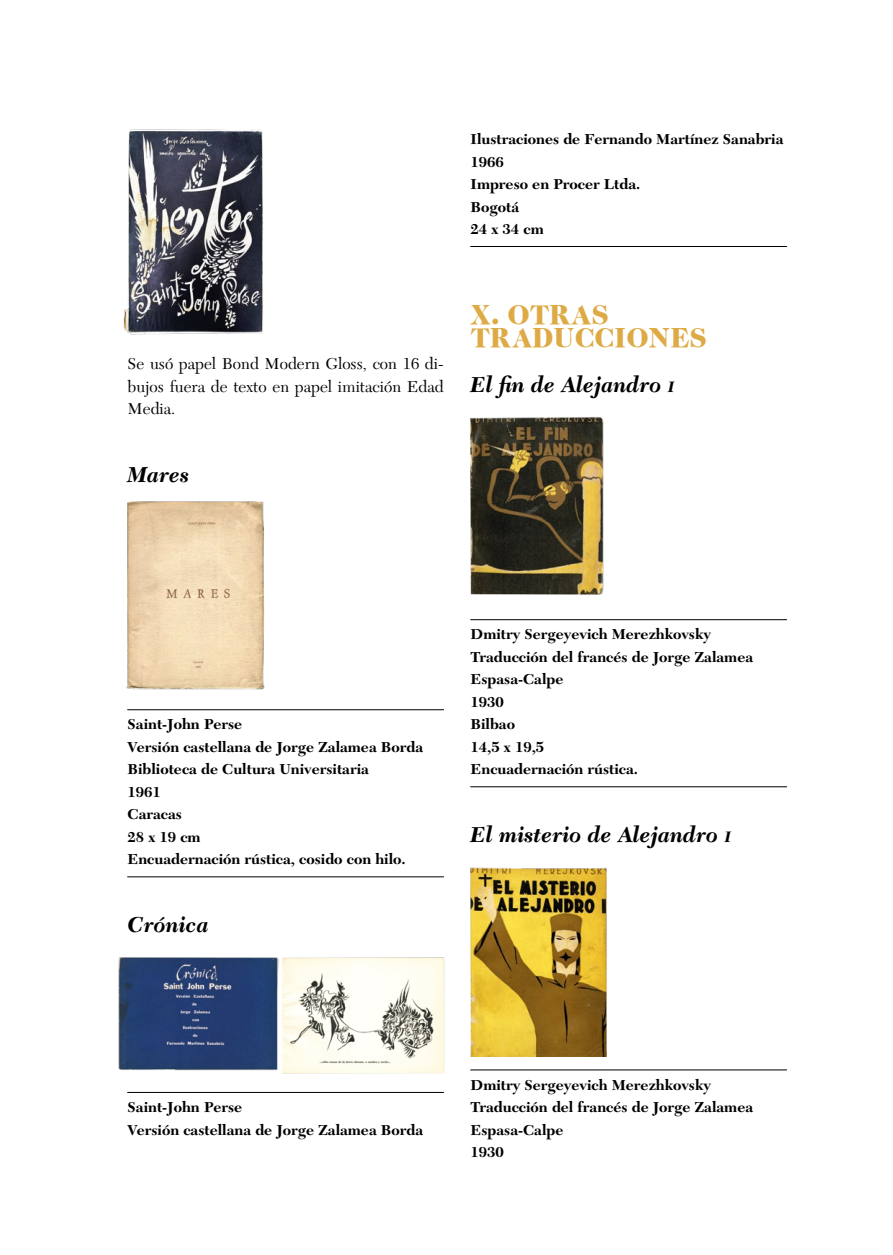
<style>
.page{position:relative;width:893px;height:1255px;background:#fff}
.page>*{position:absolute;margin:0;border:0;box-sizing:border-box;transform-origin:0 0}
.t1{font:27px/22.5px "Caslon Two Black SSK";letter-spacing:.02em;color:#deaa46}
.t2{font:italic 700 22.5px "New Caledonia LT Std";color:#000}
.t3{font:16.5px/22.5px "New Caledonia LT Std";color:#000;text-align:justify}
.t4{font:700 15px/22.5px "New Caledonia LT Std";color:#000}
.s1{font-size:15.75px}
</style>
<div class="page">
<hr style="left:128px;top:876px;width:316px;height:1px;background:#000">
<hr style="left:128px;top:709px;width:316px;height:1px;background:#000">
<hr style="left:128px;top:1091px;width:316px;height:1px;background:#000">
<hr style="left:471px;top:246px;width:316px;height:1px;background:#000">
<hr style="left:471px;top:786px;width:316px;height:1px;background:#000">
<hr style="left:471px;top:619px;width:316px;height:1px;background:#000">
<hr style="left:471px;top:1069px;width:316px;height:1px;background:#000">
<img style="left:118px;top:957px;width:158px;height:114px">
<img style="left:123px;top:129px;width:140px;height:205px">
<img style="left:470px;top:417px;width:134px;height:178px">
<img style="left:470px;top:867px;width:137px;height:189px">
<img style="left:126px;top:501px;width:139px;height:189px">
<img style="left:276px;top:957px;width:169px;height:116px">
<p class="t4" style="left:471px;top:128px;width:314px">Ilustraciones de Fernando Martínez Sanabria<br>1966<br>Impreso en Procer Ltda.<br>Bogotá<br>24 x 34 cm</p>
<p class="t3" style="left:128px;top:353px;width:318px">Se usó papel Bond Modern Gloss, con 16 di&shy;bujos fuera de texto en papel imitación Edad Media.</p>
<h2 class="t2" style="left:128px;top:461px;width:64px">Mares</h2>
<h1 class="t1" style="left:471px;top:303px;width:238px">X. OTRAS<br>TRADUCCIONES</h1>
<h2 class="t2" style="left:471px;top:371px;width:205px">El fin de Alejandro <span class="s1">i</span></h2>
<p class="t4" style="left:128px;top:713px;width:297px">Saint-John Perse<br>Versión castellana de Jorge Zalamea Borda<br>Biblioteca de Cultura Universitaria<br>1961<br>Caracas<br>28 x 19 cm<br>Encuadernación rústica, cosido con hilo.</p>
<h2 class="t2" style="left:128px;top:911px;width:83px">Crónica</h2>
<p class="t4" style="left:471px;top:623px;width:284px">Dmitry Sergeyevich Merezhkovsky<br>Traducción del francés de Jorge Zalamea<br>Espasa-Calpe<br>1930<br>Bilbao<br>14,5 x 19,5<br>Encuadernación rústica.</p>
<h2 class="t2" style="left:471px;top:821px;width:262px">El misterio de Alejandro <span class="s1">i</span></h2>
<p class="t4" style="left:128px;top:1096px;width:297px">Saint-John Perse<br>Versión castellana de Jorge Zalamea Borda</p>
<p class="t4" style="left:471px;top:1073px;width:284px">Dmitry Sergeyevich Merezhkovsky<br>Traducción del francés de Jorge Zalamea<br>Espasa-Calpe<br>1930</p>
</div>
